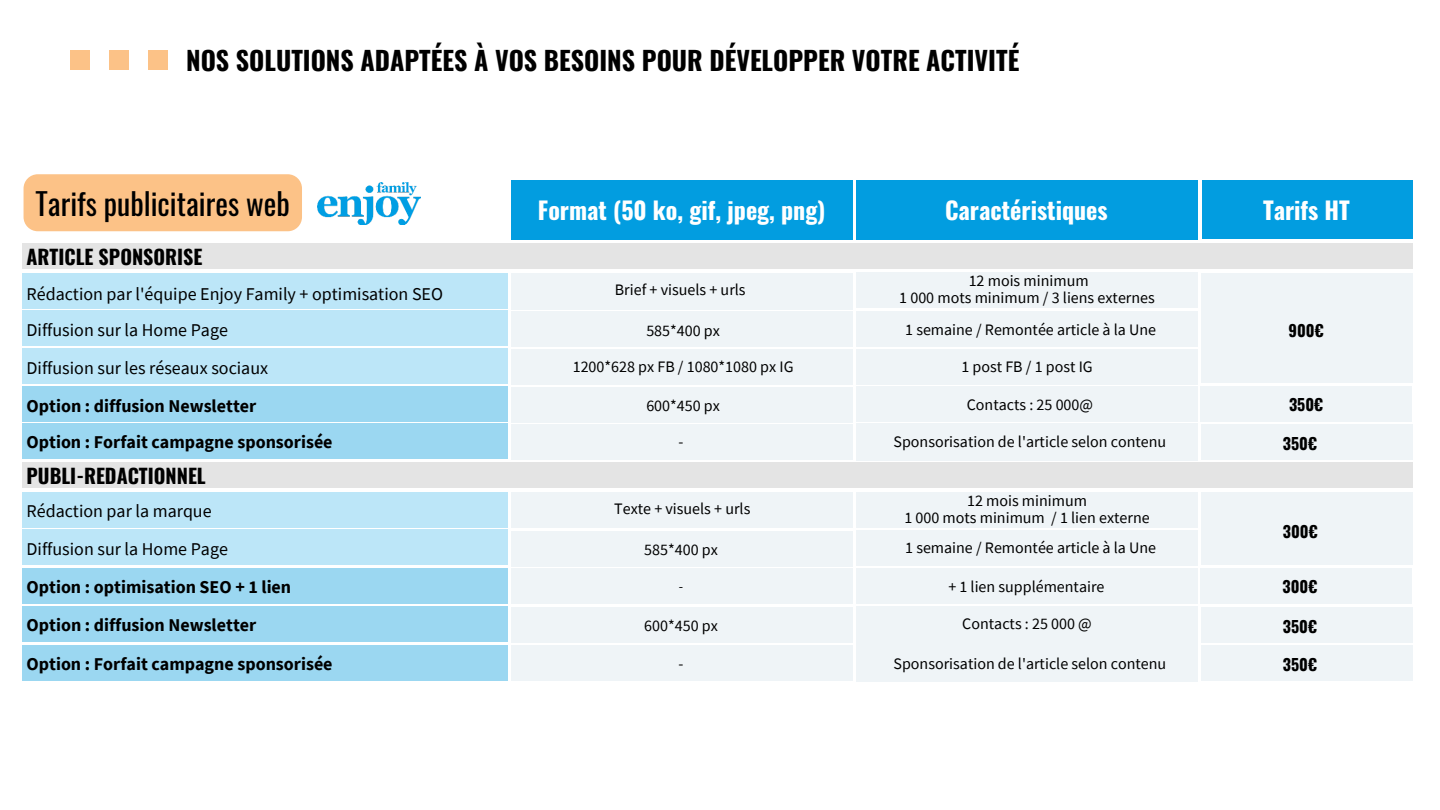
<style>
.page{position:relative;width:1440px;height:810px;background:#fff}
.page>*{position:absolute;margin:0;border:0;box-sizing:border-box;transform-origin:0 0}
.t1{font:30px "Oswald";color:#000}
.t2{font:700 26px "Oswald";color:#000}
.t3{font:700 24px "Oswald";color:#fff}
.t4{font:700 20px "Oswald";color:#000}
.t5{font:700 18px "Source Sans Pro";color:#000}
.t6{font:18px/37.9px "Source Sans Pro";color:#000}
.t7{font:16px/16.5px "Source Sans Pro";color:#000;text-align:center}
.t8{font:700 16px "Oswald";color:#000}
.t9{font:14px "Source Sans Pro";color:#000}
</style>
<div class="page">
<div style="left:1202px;top:180px;width:210px;height:59px;background:#029de0"></div>
<div style="left:856px;top:180px;width:342px;height:59px;background:#029de0"></div>
<div style="left:511px;top:180px;width:342px;height:59px;background:#029de0"></div>
<img style="left:318px;top:182px;width:102px;height:42px">
<div style="left:70px;top:50px;width:19px;height:20px;background:#fcc287"></div>
<div style="left:109px;top:50px;width:20px;height:20px;background:#fcc287"></div>
<div style="left:148px;top:50px;width:19px;height:20px;background:#fcc287"></div>
<div style="left:24px;top:174px;width:278px;height:57px;background:#fcc287;border-radius:14px"></div>
<div style="left:22px;top:243px;width:1390px;height:26px;background:#e4e4e4"></div>
<div style="left:22px;top:273px;width:485px;height:35px;background:#bce6f8"></div>
<div style="left:22px;top:463px;width:1390px;height:25px;background:#e4e4e4"></div>
<div style="left:22px;top:311px;width:485px;height:35px;background:#bce6f8"></div>
<div style="left:22px;top:348px;width:485px;height:36px;background:#bce6f8"></div>
<div style="left:856px;top:272px;width:342px;height:36px;background:#eff4f7"></div>
<div style="left:1201px;top:273px;width:211px;height:110px;background:#eff4f7"></div>
<div style="left:856px;top:311px;width:342px;height:36px;background:#eff4f7"></div>
<div style="left:856px;top:349px;width:342px;height:36px;background:#eff4f7"></div>
<div style="left:22px;top:492px;width:485px;height:35px;background:#bce6f8"></div>
<div style="left:22px;top:530px;width:485px;height:35px;background:#bce6f8"></div>
<div style="left:856px;top:492px;width:342px;height:36px;background:#eff4f7"></div>
<div style="left:1201px;top:492px;width:211px;height:73px;background:#eff4f7"></div>
<div style="left:856px;top:530px;width:342px;height:36px;background:#eff4f7"></div>
<div style="left:856px;top:606px;width:342px;height:38px;background:#eff4f7"></div>
<div style="left:22px;top:607px;width:485px;height:35px;background:#9bd7f1"></div>
<div style="left:22px;top:386px;width:485px;height:35px;background:#9bd7f1"></div>
<div style="left:856px;top:386px;width:342px;height:36px;background:#eff4f7"></div>
<div style="left:22px;top:568px;width:485px;height:36px;background:#9bd7f1"></div>
<div style="left:856px;top:568px;width:342px;height:36px;background:#eff4f7"></div>
<div style="left:1200px;top:386px;width:212px;height:35px;background:#eff4f7"></div>
<div style="left:511px;top:273px;width:342px;height:36px;background:#eff4f7"></div>
<div style="left:511px;top:311px;width:342px;height:36px;background:#eff4f7"></div>
<div style="left:511px;top:349px;width:342px;height:36px;background:#eff4f7"></div>
<div style="left:511px;top:387px;width:342px;height:36px;background:#eff4f7"></div>
<div style="left:1200px;top:568px;width:212px;height:36px;background:#eff4f7"></div>
<div style="left:1201px;top:607px;width:211px;height:36px;background:#eff4f7"></div>
<div style="left:511px;top:492px;width:342px;height:36px;background:#eff4f7"></div>
<div style="left:511px;top:531px;width:342px;height:36px;background:#eff4f7"></div>
<div style="left:511px;top:568px;width:342px;height:36px;background:#eff4f7"></div>
<div style="left:511px;top:607px;width:342px;height:36px;background:#eff4f7"></div>
<div style="left:856px;top:644px;width:342px;height:38px;background:#eff4f7"></div>
<div style="left:22px;top:645px;width:485px;height:35px;background:#9bd7f1"></div>
<div style="left:1201px;top:645px;width:211px;height:36px;background:#eff4f7"></div>
<div style="left:511px;top:645px;width:342px;height:36px;background:#eff4f7"></div>
<div style="left:856px;top:423px;width:342px;height:37px;background:#eff4f7"></div>
<div style="left:22px;top:424px;width:485px;height:35px;background:#9bd7f1"></div>
<div style="left:1201px;top:424px;width:211px;height:36px;background:#eff4f7"></div>
<div style="left:511px;top:424px;width:342px;height:36px;background:#eff4f7"></div>
<h2 class="t2" style="left:186px;top:47px;width:835px">NOS SOLUTIONS ADAPTÉES À VOS BESOINS POUR DÉVELOPPER VOTRE ACTIVITÉ</h2>
<h1 class="t1" style="left:36px;top:177px;width:256px">Tarifs publicitaires web</h1>
<h3 class="t3" style="left:538px;top:198px;width:289px">Format (50 ko, gif, jpeg, png)</h3>
<h3 class="t3" style="left:945px;top:198px;width:164px">Caractéristiques</h3>
<h3 class="t3" style="left:1263px;top:198px;width:88px">Tarifs HT</h3>
<p class="t4" style="left:27px;top:247px;width:177px">ARTICLE SPONSORISE</p>
<p class="t6" style="left:27px;top:275px;width:418px">Rédaction par l'équipe Enjoy Family + optimisation SEO</p>
<p class="t6" style="left:27px;top:311px;width:203px">Diffusion sur la Home Page</p>
<p class="t7" style="left:615px;top:282px;width:132px">Brief + visuels + urls</p>
<p class="t7" style="left:646px;top:322px;width:75px">585*400 px</p>
<p class="t7" style="left:899px;top:273px;width:257px">12 mois minimum<br>1 000 mots minimum / 3 liens externes</p>
<p class="t7" style="left:905px;top:321px;width:252px">1 semaine / Remontée article à la Une</p>
<p class="t6" style="left:27px;top:349px;width:243px">Diffusion sur les réseaux sociaux</p>
<p class="t7" style="left:961px;top:358px;width:133px">1 post FB / 1 post IG</p>
<p class="t7" style="left:573px;top:358px;width:222px">1200*628 px FB / 1080*1080 px IG</p>
<p class="t5" style="left:27px;top:393px;width:231px">Option : diffusion Newsletter</p>
<p class="t7" style="left:967px;top:396px;width:128px">Contacts : 25 000@</p>
<p class="t7" style="left:646px;top:398px;width:75px">600*450 px</p>
<p class="t8" style="left:1289px;top:322px;width:37px">900€</p>
<p class="t8" style="left:1289px;top:396px;width:36px">350€</p>
<p class="t5" style="left:27px;top:430px;width:308px">Option : Forfait campagne sponsorisée</p>
<p class="t7" style="left:679px;top:433px;width:6px">-</p>
<p class="t7" style="left:894px;top:434px;width:274px">Sponsorisation de l'article selon contenu</p>
<p class="t8" style="left:1283px;top:435px;width:36px">350€</p>
<p class="t4" style="left:27px;top:465px;width:181px">PUBLI-REDACTIONNEL</p>
<p class="t6" style="left:27px;top:492px;width:203px">Rédaction par la marque<br>Diffusion sur la Home Page</p>
<p class="t7" style="left:904px;top:493px;width:247px">12 mois minimum<br>1 000 mots minimum / 1 lien externe</p>
<p class="t7" style="left:614px;top:501px;width:138px">Texte + visuels + urls</p>
<p class="t7" style="left:905px;top:539px;width:252px">1 semaine / Remontée article à la Une</p>
<p class="t7" style="left:644px;top:541px;width:75px">585*400 px</p>
<p class="t5" style="left:27px;top:575px;width:266px">Option : optimisation SEO + 1 lien</p>
<p class="t5" style="left:27px;top:613px;width:231px">Option : diffusion Newsletter</p>
<p class="t9" style="left:679px;top:578px;width:6px">-</p>
<p class="t7" style="left:948px;top:578px;width:158px">+ 1 lien supplémentaire</p>
<p class="t7" style="left:644px;top:617px;width:75px">600*450 px</p>
<p class="t7" style="left:962px;top:616px;width:131px">Contacts : 25 000 @</p>
<p class="t8" style="left:1283px;top:523px;width:36px">300€</p>
<p class="t8" style="left:1283px;top:579px;width:36px">300€</p>
<p class="t8" style="left:1283px;top:618px;width:36px">350€</p>
<p class="t5" style="left:27px;top:651px;width:308px">Option : Forfait campagne sponsorisée</p>
<p class="t7" style="left:679px;top:655px;width:6px">-</p>
<p class="t7" style="left:894px;top:655px;width:274px">Sponsorisation de l'article selon contenu</p>
<p class="t8" style="left:1283px;top:656px;width:36px">350€</p>
</div>
